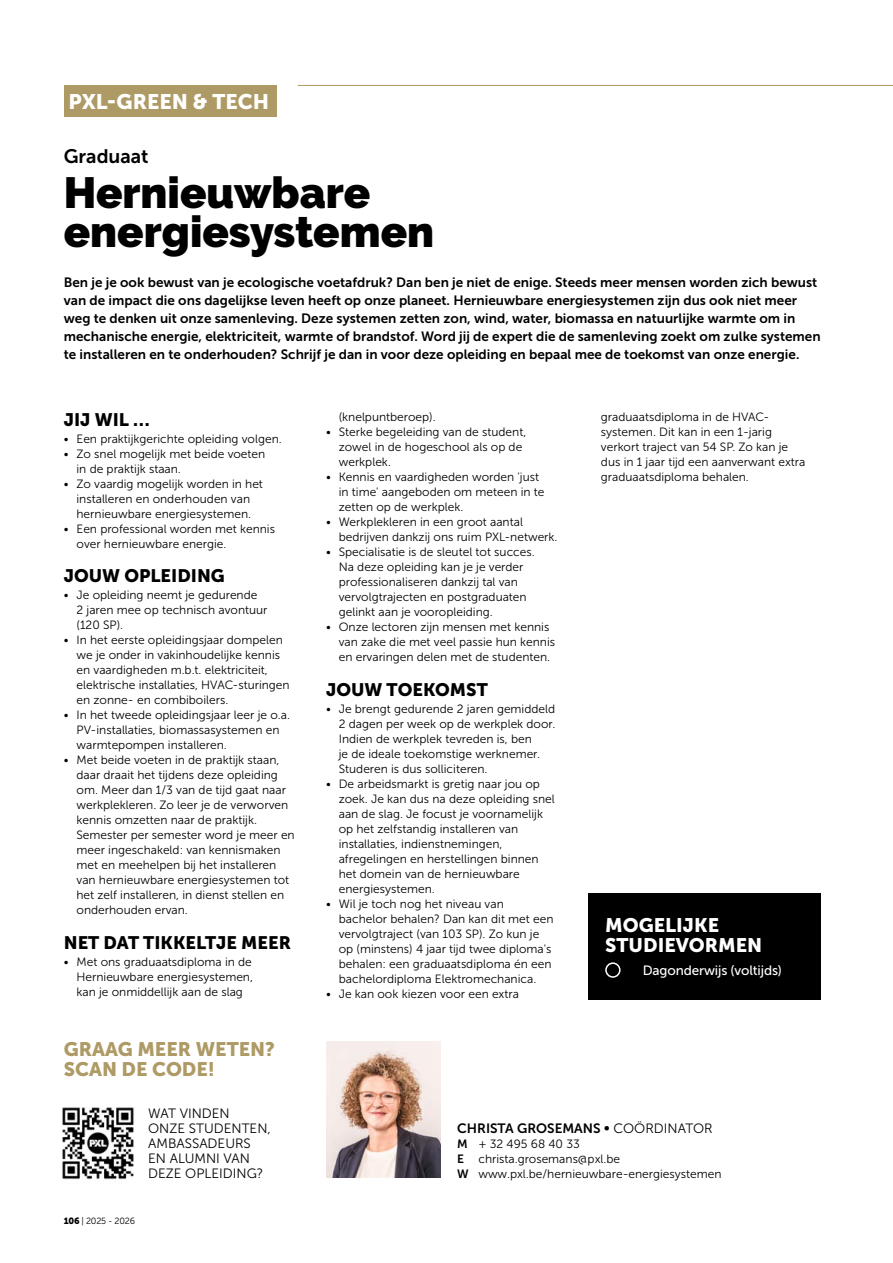
<style>
.page{position:relative;width:893px;height:1263px;background:#fff}
.page>*{position:absolute;margin:0;border:0;box-sizing:border-box;transform-origin:0 0}
.t1{font:900 43.5px/39px "Raleway";color:#000}
.t2{font:21px "Museo Sans 900";color:#fff}
.t3{font:19.5px/19.5px "Museo Sans 900";color:#ae9a64}
.t4{font:19.5px/19.5px "Museo Sans 900";color:#fff}
.t5{font:19.5px "Museo Sans 700";color:#000}
.t6{font:18px "Museo Sans 900";color:#000}
.t7{font:13.5px/18px "Museo Sans 700";color:#000}
.t8{font:13.5px/15px "Museo Sans 300";color:#000}
.t9{font:13.5px "Museo Sans 500";letter-spacing:-.01em;color:#fff}
.t10{font:12px/15px "Museo Sans 300";color:#000}
.t11{font:9px "Museo Sans 300";letter-spacing:-.025em;color:#000}
.s1{font-family:"Museo Sans 900"}
.s2{font-family:"Museo Sans 300"}
.s3{font-family:"Museo Sans 700"}
</style>
<div class="page">
<div style="left:64px;top:85px;width:212px;height:32px;background:#ae9a64"></div>
<hr style="left:298px;top:85px;width:595px;height:1px;background:#ae9a64">
<img style="left:62px;top:1106px;width:72px;height:74px">
<img style="left:326px;top:1042px;width:115px;height:136px">
<div style="left:588px;top:893px;width:233px;height:106px;background:#000"></div>
<div style="left:605px;top:962px;width:16px;height:16px;border:2px solid #fff;border-radius:50%"></div>
<h2 class="t2" style="left:69px;top:90px;width:202px">PXL-GREEN &amp; TECH</h2>
<h3 class="t5" style="left:64px;top:146px;width:86px">Graduaat</h3>
<h1 class="t1" style="left:64px;top:174px;width:372px">Hernieuwbare energiesystemen</h1>
<p class="t7" style="left:64px;top:273px;width:758px">Ben je je ook bewust van je ecologische voetafdruk? Dan ben je niet de enige. Steeds meer mensen worden zich bewust van de impact die ons dagelijkse leven heeft op onze planeet. Hernieuwbare energiesystemen zijn dus ook niet meer weg te denken uit onze samenleving. Deze systemen zetten zon, wind, water, biomassa en natuurlijke warmte om in mechanische energie, elektriciteit, warmte of brandstof. Word jij de expert die de samenleving zoekt om zulke systemen te installeren en te onderhouden? Schrijf je dan in voor deze opleiding en bepaal mee de toekomst van onze energie.</p>
<h3 class="t6" style="left:64px;top:409px;width:87px">JIJ WIL …</h3>
<p class="t10" style="left:64px;top:431px;width:219px">• Een praktijkgerichte opleiding volgen.</p>
<p class="t10" style="left:77px;top:446px;width:190px;text-indent:-13px">• Zo snel mogelijk met beide voeten in de praktijk staan.</p>
<p class="t10" style="left:64px;top:476px;width:201px;text-align:center">• Zo vaardig mogelijk worden in het installeren en onderhouden van hernieuwbare energiesystemen.</p>
<p class="t10" style="left:77px;top:521px;width:200px;text-indent:-13px">• Een professional worden met kennis over hernieuwbare energie.</p>
<h3 class="t6" style="left:64px;top:566px;width:162px">JOUW OPLEIDING</h3>
<p class="t10" style="left:77px;top:588px;width:192px;text-indent:-13px">• Je opleiding neemt je gedurende<br>2 jaren mee op technisch avontuur (120 SP).</p>
<p class="t10" style="left:77px;top:633px;width:215px;text-indent:-13px">• In het eerste opleidingsjaar dompelen we je onder in vakinhoudelijke kennis en vaardigheden m.b.t. elektriciteit, elektrische installaties, HVAC-sturingen en zonne- en combiboilers.</p>
<p class="t10" style="left:77px;top:708px;width:215px;text-indent:-13px">• In het tweede opleidingsjaar leer je o.a.<br>PV-installaties, biomassasystemen en warmtepompen installeren.</p>
<p class="t10" style="left:77px;top:753px;width:220px;text-indent:-13px">• Met beide voeten in de praktijk staan, daar draait het tijdens deze opleiding om. Meer dan 1/3 van de tijd gaat naar werkplekleren. Zo leer je de verworven kennis omzetten naar de praktijk.<br>Semester per semester word je meer en meer ingeschakeld: van kennismaken met en meehelpen bij het installeren van hernieuwbare energiesystemen tot het zelf installeren, in dienst stellen en onderhouden ervan.</p>
<h3 class="t6" style="left:64px;top:932px;width:229px">NET DAT TIKKELTJE MEER</h3>
<p class="t10" style="left:77px;top:954px;width:178px;text-align:justify;text-indent:-13px">• Met ons graduaatsdiploma in de Hernieuwbare energiesystemen, kan je onmiddellijk aan de slag</p>
<h3 class="t3" style="left:64px;top:1040px;width:213px">GRAAG MEER WETEN?<br>SCAN DE CODE!</h3>
<p class="t8" style="left:148px;top:1105px;width:124px">WAT VINDEN<br>ONZE STUDENTEN,<br>AMBASSADEURS<br>EN ALUMNI VAN<br>DEZE OPLEIDING?</p>
<p class="t11" style="left:64px;top:1216px;width:73px"><span class="s1">106</span> | 2025 - 2026</p>
<p class="t10" style="left:339px;top:409px;width:98px">(knelpuntberoep).</p>
<p class="t10" style="left:339px;top:424px;width:189px;text-indent:-13px">• Sterke begeleiding van de student, zowel in de hogeschool als op de werkplek.</p>
<p class="t10" style="left:339px;top:469px;width:207px;text-indent:-13px">• Kennis en vaardigheden worden 'just in time' aangeboden om meteen in te zetten op de werkplek.</p>
<p class="t10" style="left:339px;top:514px;width:220px;text-indent:-13px">• Werkplekleren in een groot aantal bedrijven dankzij ons ruim PXL-netwerk.</p>
<p class="t10" style="left:339px;top:544px;width:197px;text-indent:-13px">• Specialisatie is de sleutel tot succes.<br>Na deze opleiding kan je je verder professionaliseren dankzij tal van vervolgtrajecten en postgraduaten gelinkt aan je vooropleiding.</p>
<p class="t10" style="left:339px;top:619px;width:218px;text-indent:-13px">• Onze lectoren zijn mensen met kennis van zake die met veel passie hun kennis en ervaringen delen met de studenten.</p>
<h3 class="t6" style="left:326px;top:679px;width:163px">JOUW TOEKOMST</h3>
<p class="t10" style="left:339px;top:701px;width:218px;text-indent:-13px">• Je brengt gedurende 2 jaren gemiddeld 2 dagen per week op de werkplek door.<br>Indien de werkplek tevreden is, ben<br>je de ideale toekomstige werknemer.<br>Studeren is dus solliciteren.</p>
<p class="t10" style="left:339px;top:776px;width:218px;text-indent:-13px">• De arbeidsmarkt is gretig naar jou op zoek. Je kan dus na deze opleiding snel aan de slag. Je focust je voornamelijk op het zelfstandig installeren van installaties, indienstnemingen, afregelingen en herstellingen binnen het domein van de hernieuwbare energiesystemen.</p>
<p class="t10" style="left:339px;top:896px;width:216px;text-indent:-13px">• Wil je toch nog het niveau van bachelor behalen? Dan kan dit met een vervolgtraject (van 103 SP). Zo kun je op (minstens) 4 jaar tijd twee diploma's behalen: een graduaatsdiploma én een bachelordiploma Elektromechanica.</p>
<p class="t10" style="left:326px;top:986px;width:195px">• Je kan ook kiezen voor een extra</p>
<p class="t10" style="left:601px;top:409px;width:206px">graduaatsdiploma in de HVAC&shy;systemen. Dit kan in een 1-jarig verkort traject van 54 SP. Zo kan je dus in 1 jaar tijd een aanverwant extra graduaatsdiploma behalen.</p>
<h3 class="t4" style="left:605px;top:915px;width:159px">MOGELIJKE<br>STUDIEVORMEN</h3>
<p class="t9" style="left:643px;top:963px;width:141px">Dagonderwijs (voltijds)</p>
<p class="t7" style="left:457px;top:1119px;width:257px">CHRISTA GROSEMANS • <span class="s2">COÖRDINATOR</span></p>
<p class="t10" style="left:457px;top:1136px;width:266px"><span class="s3">M</span> + 32 495 68 40 33<br><span class="s3">E</span> christa.grosemans@pxl.be<br><span class="s3">W</span> www.pxl.be/hernieuwbare-energiesystemen</p>
</div>
